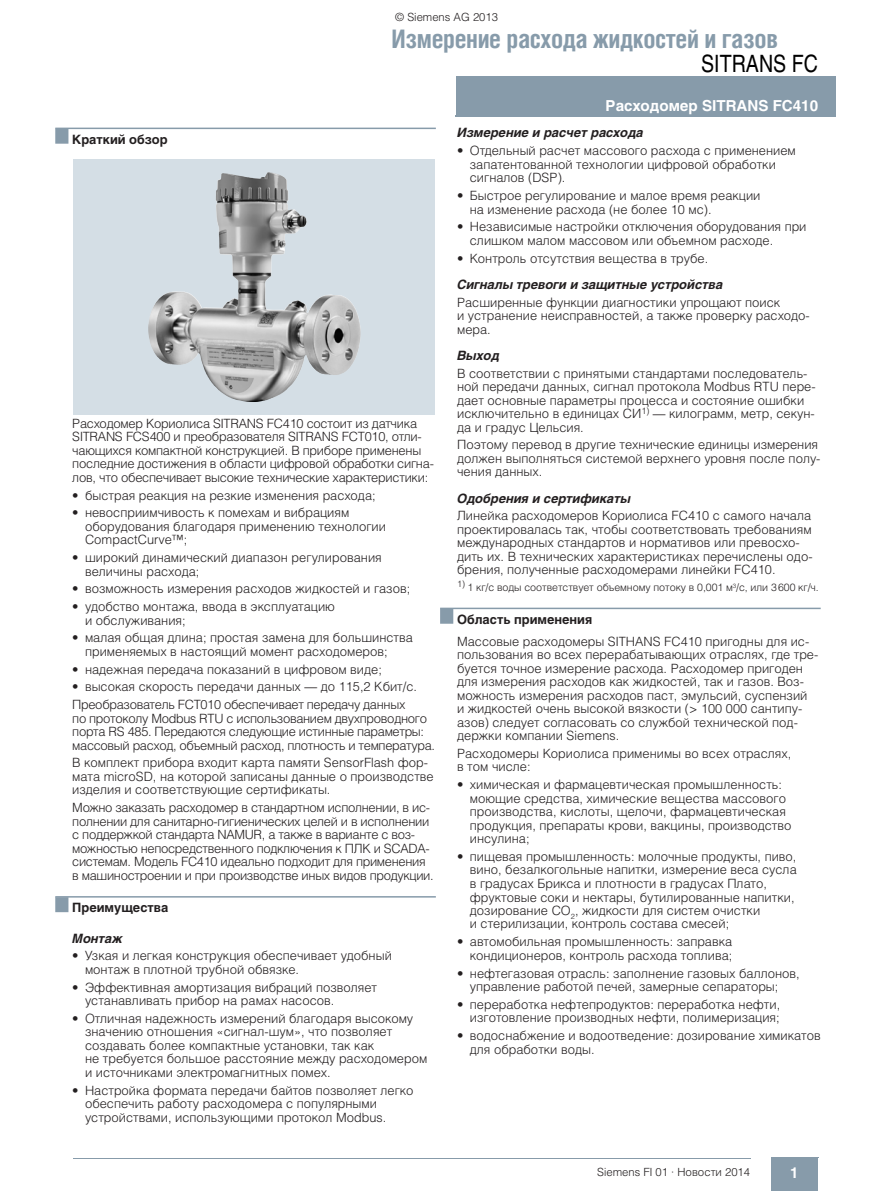
<style>
.page{position:relative;width:893px;height:1191px;background:#fff}
.page>*{position:absolute;margin:0;border:0;box-sizing:border-box;transform-origin:0 0}
.t1{font:700 25.5px "Helios Cond";letter-spacing:-.015em;color:#879baa}
.t2{font:24px "Helv S Nar Reg";color:#000}
.t3{font:700 15px "Helios";color:#fff}
.t4{font:700 15px "Helvetica";color:#fff}
.t5{font:300 12.75px/13.5px "Helios";color:#231f20}
.t6{font:300 12.75px/13.5px "Helios";letter-spacing:-.025em;color:#231f20}
.t7{font:300 12.75px/13.5px "Helios";letter-spacing:-.02em;color:#231f20}
.t8{font:italic 700 12.75px "Helios";color:#231f20}
.t9{font:700 12.75px "Helios";color:#231f20}
.t10{font:300 11.25px "Helios";color:#231f20}
.t11{font:300 11.25px "Helvetica";color:#231f20}
.t12{font:300 10.5px "Helios";letter-spacing:-.005em;color:#231f20}
</style>
<div class="page">
<div style="left:456px;top:77px;width:379px;height:39px;background:#879baa"></div>
<hr style="left:834px;top:77px;width:2px;height:39px;background:#879baa">
<div style="left:771px;top:1157px;width:47px;height:34px;background:#879baa"></div>
<hr style="left:818px;top:1157px;width:1px;height:34px;background:#879baa">
<hr style="left:74px;top:1157px;width:676px;height:1px;background:#879baa">
<div style="left:74px;top:159px;width:361px;height:256px;background:#d4dee5"></div>
<img style="left:148px;top:172px;width:120px;height:189px">
<hr style="left:55px;top:128px;width:381px;height:1px;background:#879baa">
<div style="left:55px;top:129px;width:13px;height:15px;background:#879baa"></div>
<hr style="left:55px;top:896px;width:381px;height:1px;background:#879baa">
<div style="left:55px;top:897px;width:13px;height:15px;background:#879baa"></div>
<hr style="left:440px;top:607px;width:381px;height:2px;background:#879baa">
<div style="left:440px;top:609px;width:13px;height:15px;background:#879baa"></div>
<p class="t11" style="left:395px;top:10px;width:104px">© Siemens AG 2013</p>
<h1 class="t1" style="left:392px;top:24px;width:388px">Измерение расхода жидкостей и газов</h1>
<h2 class="t2" style="left:701px;top:50px;width:119px">SITRANS FC</h2>
<p class="t9" style="left:72px;top:132px;width:97px">Краткий обзор</p>
<p class="t7" style="left:72px;top:416px;width:363px">Расходомер Кориолиса SITRANS FC410 состоит из датчика SITRANS FCS400 и преобразователя SITRANS FCT010, отли&shy;чающихся компактной конструкцией. В приборе применены последние достижения в области цифровой обработки сигна&shy;лов, что обеспечивает высокие технические характеристики:</p>
<p class="t5" style="left:72px;top:488px;width:305px">• быстрая реакция на резкие изменения расхода;</p>
<p class="t5" style="left:85px;top:506px;width:302px;text-indent:-13px">• невосприимчивость к помехам и вибрациям оборудования благодаря применению технологии<br>CompactCurve™;</p>
<p class="t5" style="left:85px;top:550px;width:298px;text-indent:-13px">• широкий динамический диапазон регулирования величины расхода;</p>
<p class="t5" style="left:72px;top:582px;width:339px">• возможность измерения расходов жидкостей и газов;</p>
<p class="t5" style="left:85px;top:599px;width:252px;text-indent:-13px">• удобство монтажа, ввода в эксплуатацию и обслуживания;</p>
<p class="t5" style="left:85px;top:631px;width:329px;text-indent:-13px">• малая общая длина; простая замена для большинства применяемых в настоящий момент расходомеров;</p>
<p class="t5" style="left:72px;top:662px;width:311px">• надежная передача показаний в цифровом виде;</p>
<p class="t6" style="left:72px;top:678px;width:346px;line-height:17.7px">• высокая скорость передачи данных — до 115,2 Кбит/с.<br>Преобразователь FCT010 обеспечивает передачу данных</p>
<p class="t6" style="left:72px;top:711px;width:364px">по протоколу Modbus RTU с использованием двухпроводного порта RS 485. Передаются следующие истинные параметры: массовый расход, объемный расход, плотность и температура.</p>
<p class="t5" style="left:72px;top:756px;width:363px">В комплект прибора входит карта памяти SensorFlash фор&shy;мата microSD, на которой записаны данные о производстве изделия и соответствующие сертификаты.</p>
<p class="t6" style="left:72px;top:800px;width:363px">Можно заказать расходомер в стандартном исполнении, в ис&shy;полнении для санитарно-гигиенических целей и в исполнении с поддержкой стандарта NAMUR, а также в варианте с воз&shy;можностью непосредственного подключения к ПЛК и SCADA&shy;системам. Модель FC410 идеально подходит для применения в машиностроении и при производстве иных видов продукции.</p>
<p class="t9" style="left:72px;top:900px;width:97px">Преимущества</p>
<p class="t8" style="left:72px;top:930px;width:52px">Монтаж</p>
<p class="t5" style="left:85px;top:948px;width:308px;text-indent:-13px">• Узкая и легкая конструкция обеспечивает удобный монтаж в плотной трубной обвязке.</p>
<p class="t5" style="left:85px;top:980px;width:294px;text-indent:-13px">• Эффективная амортизация вибраций позволяет устанавливать прибор на рамах насосов.</p>
<p class="t5" style="left:85px;top:1011px;width:344px;text-indent:-13px">• Отличная надежность измерений благодаря высокому значению отношения «сигнал-шум», что позволяет создавать более компактные установки, так как<br>не требуется большое расстояние между расходомером и источниками электромагнитных помех.</p>
<p class="t5" style="left:85px;top:1083px;width:330px;text-indent:-13px">• Настройка формата передачи байтов позволяет легко обеспечить работу расходомера с популярными устройствами, использующими протокол Modbus.</p>
<p class="t3" style="left:606px;top:97px;width:214px">Расходомер SITRANS FC410</p>
<p class="t8" style="left:457px;top:125px;width:188px">Измерение и расчет расхода</p>
<p class="t5" style="left:470px;top:144px;width:328px;text-indent:-13px">• Отдельный расчет массового расхода с применением запатентованной технологии цифровой обработки сигналов (DSP).</p>
<p class="t5" style="left:470px;top:188px;width:292px;text-indent:-13px">• Быстрое регулирование и малое время реакции на изменение расхода (не более 10 мс).</p>
<p class="t5" style="left:470px;top:220px;width:338px;text-indent:-13px">• Независимые настройки отключения оборудования при слишком малом массовом или объемном расходе.</p>
<p class="t5" style="left:457px;top:251px;width:253px">• Контроль отсутствия вещества в трубе.</p>
<p class="t8" style="left:457px;top:277px;width:267px">Сигналы тревоги и защитные устройства</p>
<p class="t5" style="left:457px;top:295px;width:354px">Расширенные функции диагностики упрощают поиск<br>и устранение неисправностей, а также проверку расходо&shy;мера.</p>
<p class="t8" style="left:457px;top:348px;width:44px">Выход</p>
<p class="t5" style="left:457px;top:366px;width:360px">В соответствии с принятыми стандартами последователь&shy;ной передачи данных, сигнал протокола Modbus RTU пере&shy;дает основные параметры процесса и состояние ошибки исключительно в единицах СИ<sup>1)</sup> — килограмм, метр, секун&shy;да и градус Цельсия.</p>
<p class="t5" style="left:457px;top:438px;width:365px">Поэтому перевод в другие технические единицы измерения должен выполняться системой верхнего уровня после полу&shy;чения данных.</p>
<p class="t8" style="left:457px;top:491px;width:175px">Одобрения и сертификаты</p>
<p class="t5" style="left:457px;top:509px;width:357px">Линейка расходомеров Кориолиса FC410 с самого начала проектировалась так, чтобы соответствовать требованиям международных стандартов и нормативов или превосхо&shy;дить их. В технических характеристиках перечислены одо&shy;брения, полученные расходомерами линейки FC410.</p>
<p class="t12" style="left:457px;top:581px;width:363px"><sup>1)</sup> 1 кг/с воды соответствует объемному потоку в 0,001 м<sup>3</sup>/с, или 3600 кг/ч.</p>
<p class="t9" style="left:457px;top:611px;width:137px">Область применения</p>
<p class="t5" style="left:457px;top:634px;width:363px">Массовые расходомеры SITHANS FC410 пригодны для ис&shy;пользования во всех перерабатывающих отраслях, где тре&shy;буется точное измерение расхода. Расходомер пригоден для измерения расходов как жидкостей, так и газов. Воз&shy;можность измерения расходов паст, эмульсий, суспензий<br>и жидкостей очень высокой вязкости (&gt; 100 000 сантипу&shy;азов) следует согласовать со службой технической под&shy;держки компании Siemens.</p>
<p class="t5" style="left:457px;top:746px;width:336px">Расходомеры Кориолиса применимы во всех отраслях, в том числе:</p>
<p class="t5" style="left:470px;top:777px;width:323px;text-indent:-13px">• химическая и фармацевтическая промышленность: моющие средства, химические вещества массового производства, кислоты, щелочи, фармацевтическая продукция, препараты крови, вакцины, производство инсулина;</p>
<p class="t5" style="left:470px;top:849px;width:328px;text-indent:-13px">• пищевая промышленность: молочные продукты, пиво, вино, безалкогольные напитки, измерение веса сусла в градусах Брикса и плотности в градусах Плато, фруктовые соки и нектары, бутилированные напитки, дозирование CO<sub>2</sub>, жидкости для систем очистки<br>и стерилизации, контроль состава смесей;</p>
<p class="t5" style="left:457px;top:934px;width:277px;text-align:right">• автомобильная промышленность: заправка кондиционеров, контроль расхода топлива;</p>
<p class="t5" style="left:470px;top:966px;width:331px;text-indent:-13px">• нефтегазовая отрасль: заполнение газовых баллонов, управление работой печей, замерные сепараторы;</p>
<p class="t5" style="left:457px;top:997px;width:325px;text-align:right">• переработка нефтепродуктов: переработка нефти, изготовление производных нефти, полимеризация;</p>
<p class="t5" style="left:470px;top:1028px;width:352px;text-indent:-13px">• водоснабжение и водоотведение: дозирование химикатов для обработки воды.</p>
<p class="t10" style="left:597px;top:1165px;width:155px">Siemens FI 01 · Новости 2014</p>
<p class="t4" style="left:790px;top:1164px;width:10px">1</p>
</div>
